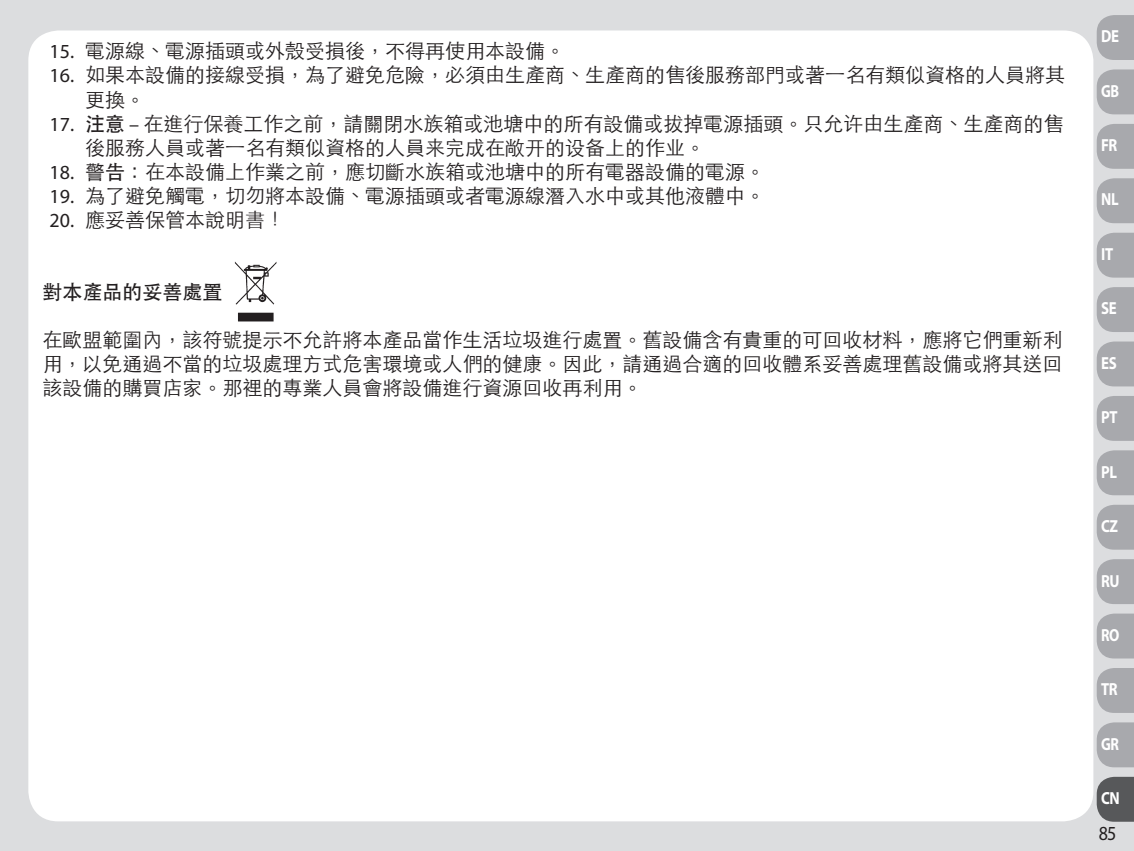
<style>
.page{position:relative;width:1134px;height:851px;background:#fff}
.page>*{position:absolute;margin:0;border:0;box-sizing:border-box;transform-origin:0 0}
.t1{font:300 20px/24px "ST Heiti TC";color:#231f20}
.t2{font:500 20px "ST Heiti TC";color:#231f20}
.t3{font:20px "Myriad Pro";color:#231f20;scale:.9 1}
.t4{font:700 17.5px "Myriad Pro";letter-spacing:-.025em;color:#fff;scale:.85 1}
.t5{font:700 17.5px "Myriad Pro";letter-spacing:-.025em;color:#fff;scale:.82 1}
.s1{font-family:"Myriad Pro";font-weight:400}
.s2{font-weight:500}
</style>
<div class="page">
<div style="left:0;top:0;width:1134px;height:850px;background:#dcdddf"></div>
<div style="left:28px;top:30px;width:1065px;height:791px;background:#fff;border-radius:30px"></div>
<img style="left:234px;top:261px;width:43px;height:61px">
<svg style="left:1097px;top:15px;width:37px;height:45px;background:#abacb0"></svg>
<svg style="left:1097px;top:69px;width:37px;height:45px;background:#abacb0"></svg>
<svg style="left:1097px;top:124px;width:37px;height:45px;background:#abacb0"></svg>
<svg style="left:1097px;top:178px;width:37px;height:45px;background:#abacb0"></svg>
<svg style="left:1097px;top:233px;width:37px;height:44px;background:#abacb0"></svg>
<svg style="left:1097px;top:287px;width:37px;height:45px;background:#abacb0"></svg>
<svg style="left:1097px;top:341px;width:37px;height:45px;background:#acadb0"></svg>
<svg style="left:1097px;top:396px;width:37px;height:45px;background:#abacb0"></svg>
<svg style="left:1097px;top:450px;width:37px;height:45px;background:#abacb0"></svg>
<svg style="left:1097px;top:504px;width:37px;height:45px;background:#acadb1"></svg>
<svg style="left:1097px;top:559px;width:37px;height:45px;background:#abacb0"></svg>
<svg style="left:1097px;top:613px;width:37px;height:45px;background:#acadb0"></svg>
<svg style="left:1097px;top:668px;width:37px;height:44px;background:#abacb0"></svg>
<svg style="left:1097px;top:722px;width:37px;height:45px;background:#abacb0"></svg>
<svg style="left:1097px;top:776px;width:37px;height:45px;background:#616264"></svg>
<p class="t1" style="left:50px;top:37px;width:517px"><span class="s1">15.</span> 電源線、電源插頭或外殼受損後，不得再使用本設備。</p>
<p class="t1" style="left:85px;top:61px;width:981px;text-indent:-35px"><span class="s1">16.</span> 如果本設備的接線受損，為了避免危險，必須由生產商、生產商的售後服務部門或著一名有類似資格的人員將其更換。</p>
<p class="t1" style="left:85px;top:109px;width:980px;text-indent:-35px"><span class="s1">17.</span> <span class="s2">注意</span> <span class="s1">–</span> 在進行保養工作之前，請關閉水族箱或池塘中的所有設備或拔掉電源插頭。只允许由生產商、生產商的售後服務人員或著一名有類似資格的人員来完成在敞开的设备上的作业。</p>
<p class="t1" style="left:50px;top:157px;width:717px"><span class="s1">18.</span> <span class="s2">警告：</span>在本設備上作業之前，應切斷水族箱或池塘中的所有電器設備的電源。</p>
<p class="t1" style="left:50px;top:181px;width:717px"><span class="s1">19.</span> 為了避免觸電，切勿將本設備、電源插頭或者電源線潛入水中或其他液體中。</p>
<p class="t1" style="left:50px;top:205px;width:237px"><span class="s1">20.</span> 應妥善保管本說明書！</p>
<p class="t2" style="left:43px;top:280px;width:181px">對本產品的妥善處置</p>
<p class="t1" style="left:43px;top:325px;width:1022px;text-align:justify">在歐盟範圍內，該符號提示不允許將本產品當作生活垃圾進行處置。舊設備含有貴重的可回收材料，應將它們重新利用，以免通過不當的垃圾處理方式危害環境或人們的健康。因此，請通過合適的回收體系妥善處理舊設備或將其送回該設備的購買店家。那裡的專業人員會將設備進行資源回收再利用。</p>
<p class="t4" style="left:1101px;top:25px;width:23px">DE</p>
<p class="t5" style="left:1101px;top:79px;width:24px">GB</p>
<p class="t4" style="left:1101px;top:134px;width:21px">FR</p>
<p class="t4" style="left:1101px;top:188px;width:22px">NL</p>
<p class="t4" style="left:1101px;top:242px;width:16px">IT</p>
<p class="t4" style="left:1101px;top:297px;width:20px">SE</p>
<p class="t4" style="left:1101px;top:351px;width:20px">ES</p>
<p class="t4" style="left:1101px;top:406px;width:21px">PT</p>
<p class="t4" style="left:1101px;top:460px;width:20px">PL</p>
<p class="t4" style="left:1101px;top:514px;width:22px">CZ</p>
<p class="t4" style="left:1101px;top:569px;width:23px">RU</p>
<p class="t5" style="left:1101px;top:623px;width:24px">RO</p>
<p class="t4" style="left:1101px;top:678px;width:21px">TR</p>
<p class="t5" style="left:1101px;top:732px;width:23px">GR</p>
<p class="t4" style="left:1101px;top:786px;width:24px">CN</p>
<p class="t3" style="left:1099px;top:821px;width:21px">85</p>
</div>
